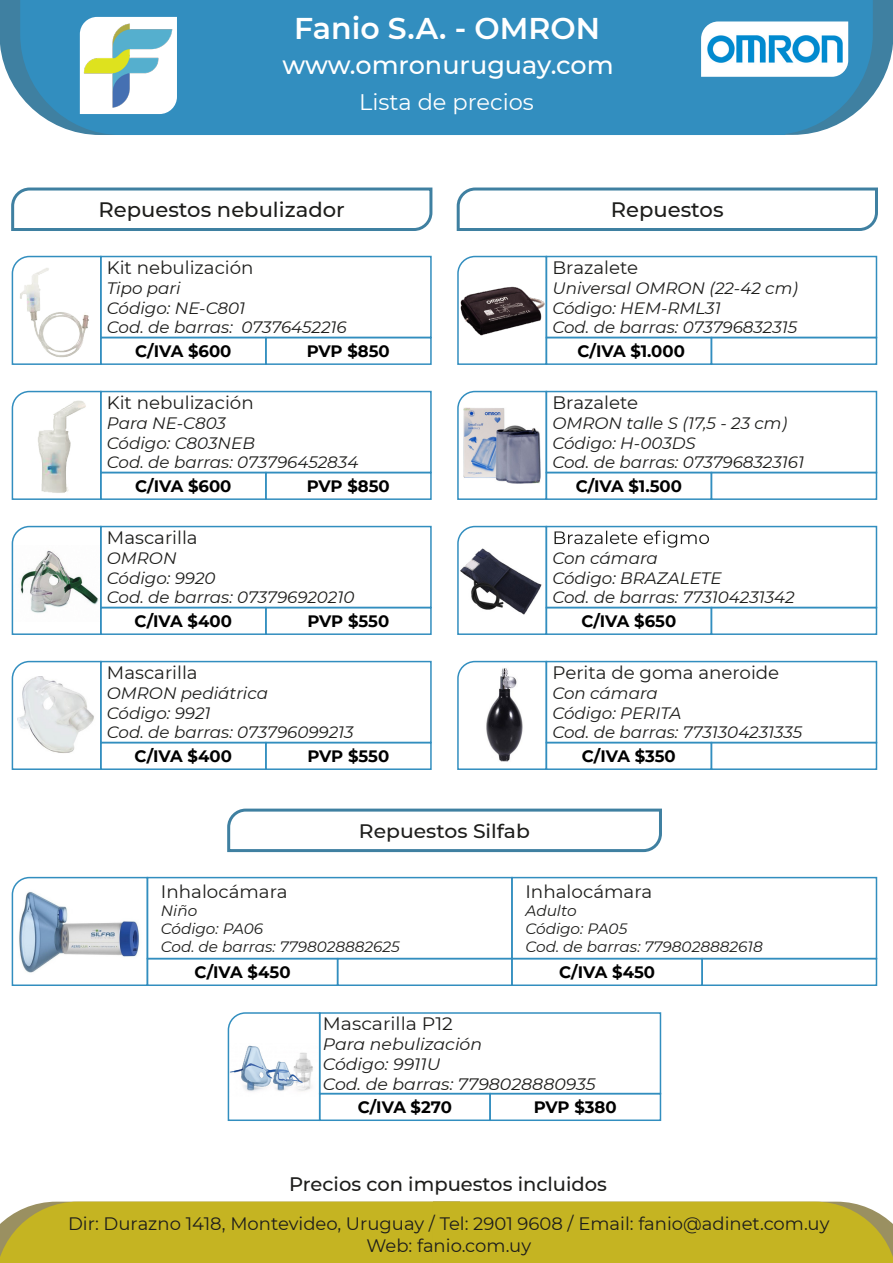
<style>
.page{position:relative;width:893px;height:1263px;background:#fff}
.page>*{position:absolute;margin:0;border:0;box-sizing:border-box;transform-origin:0 0}
.t1{font:600 30px "Montserrat";color:#fff}
.t2{font:500 25.5px "Montserrat";color:#fff}
.t3{font:22.5px "Montserrat";color:#fff}
.t4{font:500 20.85px "Montserrat";color:#1d1d1b}
.t5{font:500 19.5px "Montserrat";color:#1d1d1b}
.t6{font:500 19.5px "Montserrat";color:#1d1d1b;scale:1.04 1}
.t7{font:18px/21.6px "Montserrat";color:#1d1d1b;text-align:center}
.t8{font:18px "Montserrat";color:#1d1d1b;scale:1.05 1}
.t9{font:italic 16.5px/19.8px "Montserrat";color:#1d1d1b}
.t10{font:700 16.5px "Montserrat";letter-spacing:-.005em;color:#000}
.t11{font:italic 16.5px/19.8px "Montserrat";color:#1d1d1b;scale:1.05 1}
.t12{font:italic 15px/18px "Montserrat";color:#1d1d1b}
</style>
<div class="page">
<div style="left:0;top:1202px;width:893px;height:61px;background:#c5b422"></div>
<svg style="left:0;top:0;width:20px;height:95px;fill:#3f80a1"></svg>
<svg style="left:873px;top:0;width:20px;height:95px;fill:#3f80a1"></svg>
<svg style="left:785px;top:0;width:88px;height:135px;background:#4b99c2"></svg>
<div style="left:20px;top:0;width:765px;height:135px;background:#328ebf"></div>
<img style="left:80px;top:17px;width:97px;height:97px">
<img style="left:701px;top:21px;width:147px;height:56px">
<svg style="left:11px;top:255px;width:91px;height:110px"></svg>
<div style="left:265px;top:337px;width:167px;height:28px;border:2px solid #328ebf"></div>
<div style="left:100px;top:337px;width:167px;height:28px;border:2px solid #328ebf"></div>
<div style="left:100px;top:256px;width:332px;height:82px;border:2px solid #328ebf"></div>
<svg style="left:11px;top:390px;width:91px;height:110px"></svg>
<div style="left:265px;top:472px;width:167px;height:28px;border:2px solid #328ebf"></div>
<div style="left:100px;top:472px;width:167px;height:28px;border:2px solid #328ebf"></div>
<div style="left:100px;top:391px;width:332px;height:82px;border:2px solid #328ebf"></div>
<svg style="left:11px;top:187px;width:422px;height:44px"></svg>
<svg style="left:456px;top:187px;width:422px;height:44px"></svg>
<svg style="left:227px;top:808px;width:435px;height:45px"></svg>
<img style="left:17px;top:265px;width:79px;height:97px">
<img style="left:22px;top:397px;width:71px;height:99px">
<svg style="left:11px;top:525px;width:91px;height:110px"></svg>
<div style="left:265px;top:607px;width:167px;height:28px;border:2px solid #328ebf"></div>
<div style="left:100px;top:607px;width:167px;height:28px;border:2px solid #328ebf"></div>
<div style="left:100px;top:526px;width:332px;height:82px;border:2px solid #328ebf"></div>
<svg style="left:11px;top:660px;width:91px;height:110px"></svg>
<div style="left:265px;top:742px;width:167px;height:28px;border:2px solid #328ebf"></div>
<div style="left:100px;top:742px;width:167px;height:28px;border:2px solid #328ebf"></div>
<div style="left:100px;top:661px;width:332px;height:82px;border:2px solid #328ebf"></div>
<svg style="left:457px;top:255px;width:91px;height:110px"></svg>
<div style="left:711px;top:337px;width:166px;height:28px;border:2px solid #328ebf"></div>
<div style="left:546px;top:337px;width:166px;height:28px;border:2px solid #328ebf"></div>
<div style="left:546px;top:256px;width:331px;height:82px;border:2px solid #328ebf"></div>
<svg style="left:457px;top:390px;width:91px;height:110px"></svg>
<div style="left:711px;top:472px;width:166px;height:28px;border:2px solid #328ebf"></div>
<div style="left:546px;top:472px;width:166px;height:28px;border:2px solid #328ebf"></div>
<div style="left:546px;top:391px;width:331px;height:82px;border:2px solid #328ebf"></div>
<svg style="left:554px;top:531px;width:155px;height:17px"></svg>
<svg style="left:457px;top:525px;width:91px;height:110px"></svg>
<div style="left:711px;top:607px;width:166px;height:28px;border:2px solid #328ebf"></div>
<div style="left:546px;top:607px;width:166px;height:28px;border:2px solid #328ebf"></div>
<div style="left:546px;top:526px;width:331px;height:82px;border:2px solid #328ebf"></div>
<svg style="left:457px;top:660px;width:91px;height:110px"></svg>
<div style="left:711px;top:742px;width:166px;height:28px;border:2px solid #328ebf"></div>
<div style="left:546px;top:742px;width:166px;height:28px;border:2px solid #328ebf"></div>
<div style="left:546px;top:661px;width:331px;height:82px;border:2px solid #328ebf"></div>
<svg style="left:227px;top:1012px;width:92px;height:109px"></svg>
<div style="left:489px;top:1093px;width:172px;height:28px;border:2px solid #328ebf"></div>
<div style="left:319px;top:1093px;width:172px;height:28px;border:2px solid #328ebf"></div>
<div style="left:319px;top:1012px;width:342px;height:82px;border:2px solid #328ebf"></div>
<svg style="left:11px;top:876px;width:138px;height:110px"></svg>
<div style="left:337px;top:958px;width:176px;height:28px;border:2px solid #328ebf"></div>
<div style="left:147px;top:958px;width:191px;height:28px;border:2px solid #328ebf"></div>
<div style="left:511px;top:877px;width:366px;height:82px;border:2px solid #328ebf"></div>
<div style="left:147px;top:877px;width:366px;height:82px;border:2px solid #328ebf"></div>
<div style="left:701px;top:958px;width:176px;height:28px;border:2px solid #328ebf"></div>
<div style="left:511px;top:958px;width:192px;height:28px;border:2px solid #328ebf"></div>
<h1 class="t1" style="left:294px;top:7px;width:307px">Fanio S.A. - OMRON</h1>
<h2 class="t2" style="left:282px;top:48px;width:333px">www.omronuruguay.com</h2>
<h3 class="t3" style="left:359px;top:87px;width:176px">Lista de precios</h3>
<p class="t4" style="left:99px;top:195px;width:248px">Repuestos nebulizador</p>
<p class="t4" style="left:611px;top:195px;width:114px">Repuestos</p>
<p class="t7" style="left:107px;top:256px;width:148px">Kit nebulización</p>
<p class="t9" style="left:107px;top:277px;width:241px">Tipo pari<br>Código: NE-C801<br>Cod. de barras: 07376452216</p>
<p class="t7" style="left:552px;top:256px;width:87px">Brazalete</p>
<p class="t9" style="left:552px;top:277px;width:247px">Universal OMRON (22-42 cm)<br>Código: HEM-RML31<br>Cod. de barras: 073796832315</p>
<p class="t10" style="left:135px;top:339px;width:98px">C/IVA $600</p>
<p class="t10" style="left:307px;top:339px;width:85px">PVP $850</p>
<p class="t10" style="left:577px;top:339px;width:109px">C/IVA $1.000</p>
<p class="t7" style="left:107px;top:391px;width:148px">Kit nebulización</p>
<p class="t9" style="left:107px;top:412px;width:253px">Para NE-C803<br>Código: C803NEB<br>Cod. de barras: 073796452834</p>
<p class="t7" style="left:552px;top:391px;width:87px">Brazalete</p>
<p class="t9" style="left:552px;top:412px;width:253px">OMRON talle S (17,5 - 23 cm)<br>Código: H-003DS<br>Cod. de barras: 0737968323161</p>
<p class="t10" style="left:135px;top:474px;width:98px">C/IVA $600</p>
<p class="t10" style="left:307px;top:474px;width:85px">PVP $850</p>
<p class="t10" style="left:576px;top:474px;width:108px">C/IVA $1.500</p>
<p class="t7" style="left:107px;top:526px;width:92px">Mascarilla</p>
<p class="t9" style="left:107px;top:547px;width:249px">OMRON<br>Código: 9920<br>Cod. de barras: 073796920210</p>
<p class="t9" style="left:552px;top:547px;width:244px">Con cámara<br>Código: BRAZALETE<br>Cod. de barras: 773104231342</p>
<p class="t10" style="left:135px;top:609px;width:99px">C/IVA $400</p>
<p class="t10" style="left:307px;top:609px;width:83px">PVP $550</p>
<p class="t10" style="left:581px;top:609px;width:96px">C/IVA $650</p>
<p class="t7" style="left:107px;top:661px;width:92px">Mascarilla</p>
<p class="t9" style="left:107px;top:682px;width:248px">OMRON pediátrica<br>Código: 9921<br>Cod. de barras: 073796099213</p>
<p class="t7" style="left:552px;top:661px;width:228px">Perita de goma aneroide</p>
<p class="t9" style="left:552px;top:682px;width:251px">Con cámara<br>Código: PERITA<br>Cod. de barras: 7731304231335</p>
<p class="t10" style="left:135px;top:744px;width:99px">C/IVA $400</p>
<p class="t10" style="left:307px;top:744px;width:83px">PVP $550</p>
<p class="t10" style="left:582px;top:744px;width:95px">C/IVA $350</p>
<p class="t6" style="left:359px;top:817px;width:166px">Repuestos Silfab</p>
<p class="t7" style="left:161px;top:880px;width:128px">Inhalocámara</p>
<p class="t12" style="left:161px;top:901px;width:240px">Niño<br>Código: PA06<br>Cod. de barras: 7798028882625</p>
<p class="t7" style="left:525px;top:880px;width:128px">Inhalocámara</p>
<p class="t12" style="left:525px;top:901px;width:239px">Adulto<br>Código: PA05<br>Cod. de barras: 7798028882618</p>
<p class="t10" style="left:195px;top:960px;width:97px">C/IVA $450</p>
<p class="t10" style="left:559px;top:960px;width:97px">C/IVA $450</p>
<p class="t8" style="left:323px;top:1011px;width:125px">Mascarilla P12</p>
<p class="t11" style="left:323px;top:1033px;width:261px">Para nebulización<br>Código: 9911U<br>Cod. de barras: 7798028880935</p>
<p class="t10" style="left:358px;top:1095px;width:96px">C/IVA $270</p>
<p class="t10" style="left:534px;top:1095px;width:84px">PVP $380</p>
<p class="t5" style="left:289px;top:1170px;width:320px">Precios con impuestos incluidos</p>
<p class="t7" style="left:68px;top:1212px;width:763px">Dir: Durazno 1418, Montevideo, Uruguay / Tel: 2901 9608 / Email: fanio@adinet.com.uy<br>Web: fanio.com.uy</p>
</div>
